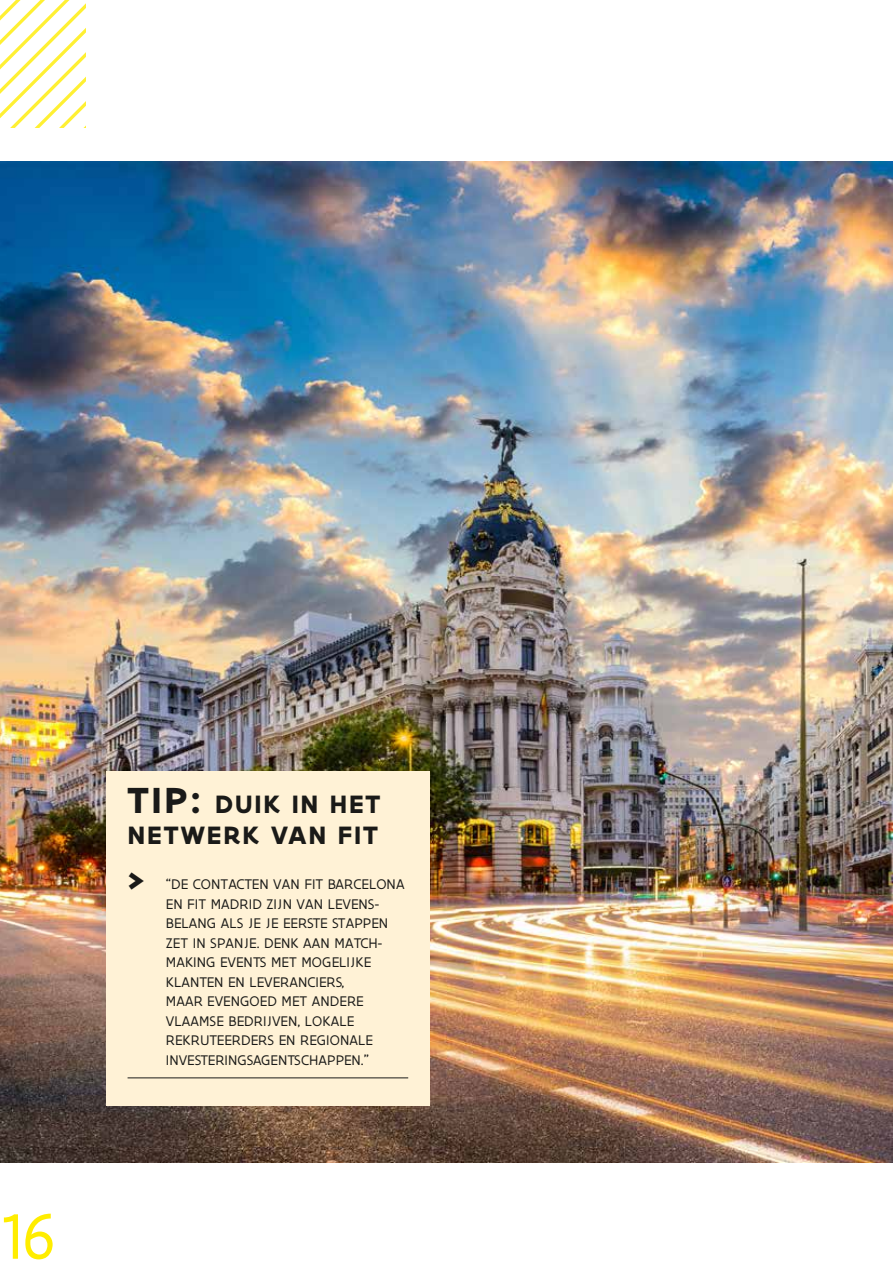
<style>
.page{position:relative;width:893px;height:1263px;background:#fff}
.page>*{position:absolute;margin:0;border:0;box-sizing:border-box;transform-origin:0 0}
.t1{font:69px "Flanders Art Sans";color:#ffed00}
.t2{font:700 27px/31.5px "Flanders Art Sans";letter-spacing:.065em;color:#1a1a18}
.t3{font:15px/19.5px "Flanders Art Sans";letter-spacing:.01em;color:#1a1a18}
.s1{font-size:39px}
.s2{font-weight:700;font-size:31.5px}
</style>
<div class="page">
<img style="left:0;top:162px;width:893px;height:1000px">
<div style="left:106px;top:771px;width:323px;height:334px;background:#fff2d6"></div>
<hr style="left:128px;top:1077px;width:280px;height:1px;background:#1a1a18">
<svg style="left:0;top:0;width:85px;height:128px"></svg>
<h1 class="t1" style="left:3px;top:1194px;width:54px">16</h1>
<h2 class="t2" style="left:128px;top:788px;width:254px"><span class="s1">TIP:</span> DUIK IN HET<br>NETWERK VAN FIT</h2>
<p class="t3" style="left:166px;top:875px;width:240px;text-indent:-38px"><span class="s2">&gt;</span> “DE CONTACTEN VAN FIT BARCELONA<br>EN FIT MADRID ZIJN VAN LEVENS-<br>BELANG ALS JE JE EERSTE STAPPEN<br>ZET IN SPANJE. DENK AAN MATCH-<br>MAKING EVENTS MET MOGELIJKE<br>KLANTEN EN LEVERANCIERS,<br>MAAR EVENGOED MET ANDERE<br>VLAAMSE BEDRIJVEN, LOKALE<br>REKRUTEERDERS EN REGIONALE<br>INVESTERINGSAGENTSCHAPPEN.”</p>
</div>
